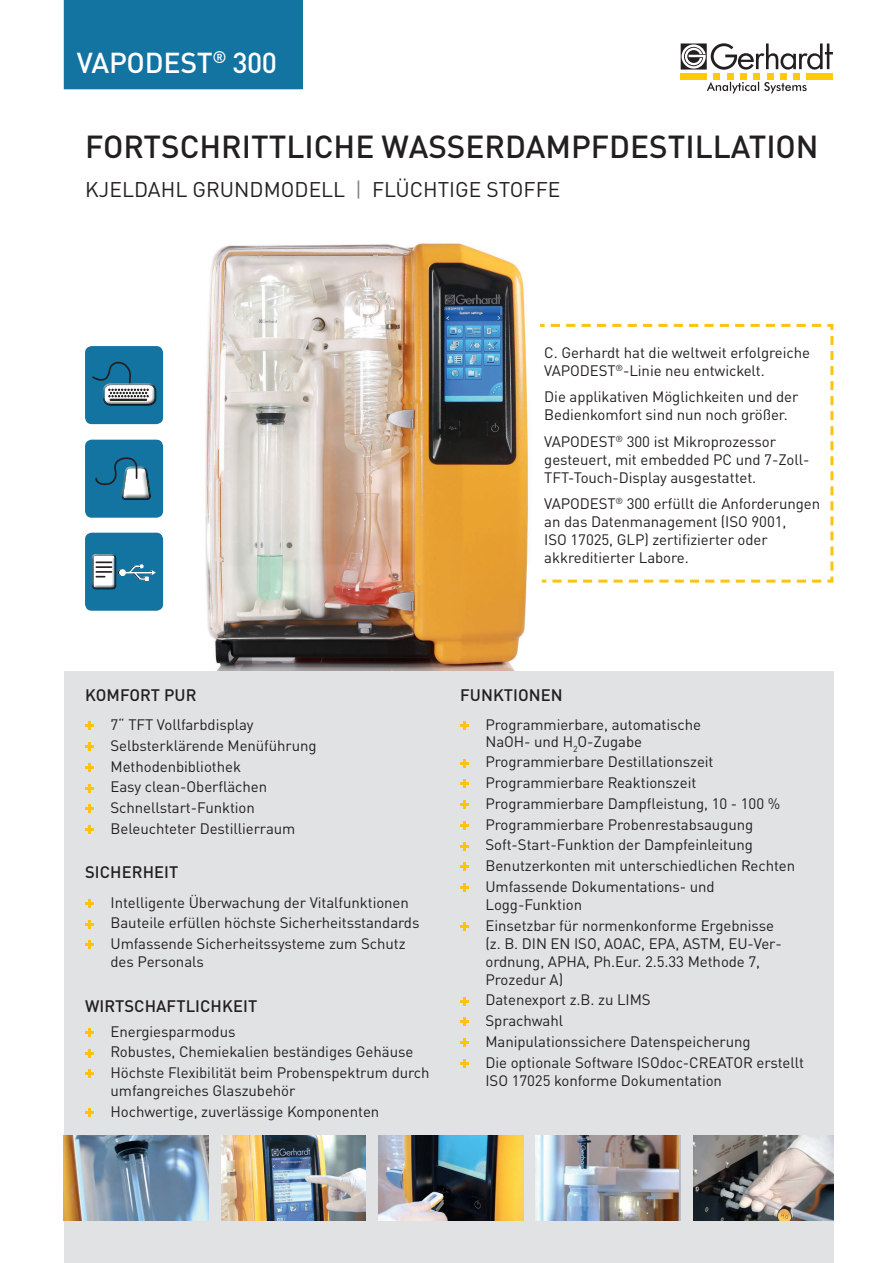
<style>
.page{position:relative;width:893px;height:1263px;background:#fff}
.page>*{position:absolute;margin:0;border:0;box-sizing:border-box;transform-origin:0 0}
.t1{font:500 31.5px "DINOT";color:#231f20}
.t2{font:500 28.5px "DINOT";letter-spacing:-.01em;color:#fff}
.t3{font:21px "DINOT";color:#231f20}
.t4{font:500 16.5px "DINOT";letter-spacing:.005em;color:#231f20}
.t5{font:15px/20.7px "DINOT";letter-spacing:-.005em;color:#231f20}
.s1{color:#808285}
</style>
<div class="page">
<svg style="left:681px;top:43px;width:152px;height:50px"></svg>
<div style="left:64px;top:0;width:239px;height:89px;background:#1373a1"></div>
<img style="left:190px;top:243px;width:363px;height:429px">
<div style="left:85px;top:440px;width:78px;height:78px;background:#1373a1;border-radius:7px"></div>
<div style="left:119px;top:466px;width:33px;height:36px;background:#136f9c"></div>
<svg style="left:95px;top:458px;width:56px;height:42px"></svg>
<div style="left:85px;top:346px;width:78px;height:78px;background:#1373a1;border-radius:7px"></div>
<div style="left:101px;top:385px;width:57px;height:23px;background:#231f20;opacity:.75"></div>
<svg style="left:92px;top:361px;width:64px;height:45px"></svg>
<hr style="left:111px;top:399px;width:35px;height:2px;background:#231f20">
<div style="left:85px;top:533px;width:78px;height:78px;background:#1373a1;border-radius:7px"></div>
<div style="left:90px;top:552px;width:27px;height:36px;background:#1775a2"></div>
<div style="left:90px;top:554px;width:27px;height:36px;background:#1d76a1"></div>
<svg style="left:92px;top:554px;width:24px;height:35px"></svg>
<img style="left:119px;top:564px;width:37px;height:17px">
<svg style="left:537px;top:322px;width:297px;height:262px"></svg>
<div style="left:64px;top:672px;width:769px;height:591px;background:#e1e2e4"></div>
<img style="left:64px;top:1135px;width:144px;height:85px">
<img style="left:221px;top:1135px;width:145px;height:85px">
<img style="left:378px;top:1135px;width:145px;height:85px">
<img style="left:536px;top:1135px;width:144px;height:85px">
<img style="left:693px;top:1135px;width:140px;height:85px">
<svg style="left:85px;top:722px;width:8px;height:8px"></svg>
<svg style="left:85px;top:742px;width:8px;height:9px"></svg>
<svg style="left:85px;top:763px;width:8px;height:8px"></svg>
<svg style="left:85px;top:784px;width:8px;height:8px"></svg>
<svg style="left:85px;top:805px;width:8px;height:8px"></svg>
<svg style="left:85px;top:825px;width:8px;height:9px"></svg>
<svg style="left:85px;top:899px;width:8px;height:8px"></svg>
<svg style="left:85px;top:920px;width:8px;height:8px"></svg>
<svg style="left:85px;top:941px;width:8px;height:8px"></svg>
<svg style="left:85px;top:1028px;width:8px;height:9px"></svg>
<svg style="left:85px;top:1049px;width:8px;height:8px"></svg>
<svg style="left:85px;top:1070px;width:8px;height:8px"></svg>
<svg style="left:85px;top:1108px;width:8px;height:9px"></svg>
<svg style="left:460px;top:722px;width:8px;height:8px"></svg>
<svg style="left:460px;top:759px;width:8px;height:8px"></svg>
<svg style="left:460px;top:780px;width:8px;height:8px"></svg>
<svg style="left:460px;top:800px;width:8px;height:9px"></svg>
<svg style="left:460px;top:821px;width:8px;height:8px"></svg>
<svg style="left:460px;top:842px;width:8px;height:8px"></svg>
<svg style="left:460px;top:863px;width:8px;height:8px"></svg>
<svg style="left:460px;top:883px;width:8px;height:9px"></svg>
<svg style="left:460px;top:922px;width:8px;height:8px"></svg>
<svg style="left:460px;top:997px;width:8px;height:8px"></svg>
<svg style="left:460px;top:1018px;width:8px;height:8px"></svg>
<svg style="left:460px;top:1038px;width:8px;height:9px"></svg>
<svg style="left:460px;top:1059px;width:8px;height:8px"></svg>
<h2 class="t2" style="left:77px;top:44px;width:202px">VAPODEST<sup>®</sup> 300</h2>
<h1 class="t1" style="left:85px;top:126px;width:735px">FORTSCHRITTLICHE WASSERDAMPFDESTILLATION</h1>
<h3 class="t3" style="left:85px;top:176px;width:477px">KJELDAHL GRUNDMODELL <span class="s1">|</span> FLÜCHTIGE STOFFE</h3>
<p class="t5" style="left:544px;top:343px;width:267px;line-height:18px">C. Gerhardt hat die weltweit erfolgreiche<br>VAPODEST<sup>®</sup>-Linie neu entwickelt.</p>
<p class="t5" style="left:544px;top:387px;width:256px;line-height:18px">Die applikativen Möglichkeiten und der<br>Bedienkomfort sind nun noch größer.</p>
<p class="t5" style="left:544px;top:432px;width:267px;line-height:18px">VAPODEST<sup>®</sup> 300 ist Mikroprozessor gesteuert, mit embedded PC und 7-Zoll-<br>TFT-Touch-Display ausgestattet.</p>
<p class="t5" style="left:544px;top:494px;width:277px;line-height:18px">VAPODEST<sup>®</sup> 300 erfüllt die Anforderungen an das Datenmanagement (ISO 9001,<br>ISO 17025, GLP) zertifizierter oder akkreditierter Labore.</p>
<p class="t4" style="left:85px;top:684px;width:113px">KOMFORT PUR</p>
<p class="t5" style="left:111px;top:714px;width:208px">7“ TFT Vollfarbdisplay<br>Selbsterklärende Menüführung<br>Methodenbibliothek<br>Easy clean-Oberflächen<br>Schnellstart-Funktion<br>Beleuchteter Destillierraum</p>
<p class="t4" style="left:85px;top:862px;width:95px">SICHERHEIT</p>
<p class="t5" style="left:111px;top:891px;width:310px">Intelligente Überwachung der Vitalfunktionen<br>Bauteile erfüllen höchste Sicherheitsstandards<br>Umfassende Sicherheitssysteme zum Schutz</p>
<p class="t5" style="left:111px;top:951px;width:95px">des Personals</p>
<p class="t4" style="left:85px;top:995px;width:174px">WIRTSCHAFTLICHKEIT</p>
<p class="t5" style="left:111px;top:1020px;width:321px">Energiesparmodus<br>Robustes, Chemiekalien beständiges Gehäuse<br>Höchste Flexibilität beim Probenspektrum durch</p>
<p class="t5" style="left:111px;top:1080px;width:270px">umfangreiches Glaszubehör<br>Hochwertige, zuverlässige Komponenten</p>
<p class="t4" style="left:460px;top:684px;width:104px">FUNKTIONEN</p>
<p class="t5" style="left:485px;top:716px;width:217px;line-height:16.5px">Programmierbare, automatische<br>NaOH- und H<sub>2</sub>O-Zugabe</p>
<p class="t5" style="left:485px;top:751px;width:311px">Programmierbare Destillationszeit Programmierbare Reaktionszeit Programmierbare Dampfleistung, 10 - 100 % Programmierbare Probenrestabsaugung Soft-Start-Funktion der Dampfeinleitung Benutzerkonten mit unterschiedlichen Rechten Umfassende Dokumentations- und</p>
<p class="t5" style="left:485px;top:894px;width:290px">Logg-Funktion<br>Einsetzbar für normenkonforme Ergebnisse</p>
<p class="t5" style="left:485px;top:934px;width:298px;line-height:18px">(z. B. DIN EN ISO, AOAC, EPA, ASTM, EU-Ver&shy;ordnung, APHA, Ph.Eur. 2.5.33 Methode 7,<br>Prozedur A)</p>
<p class="t5" style="left:485px;top:989px;width:320px">Datenexport z.B. zu LIMS<br>Sprachwahl<br>Manipulationssichere Datenspeicherung<br>Die optionale Software ISOdoc-CREATOR erstellt</p>
<p class="t5" style="left:485px;top:1069px;width:238px">ISO 17025 konforme Dokumentation</p>
</div>
